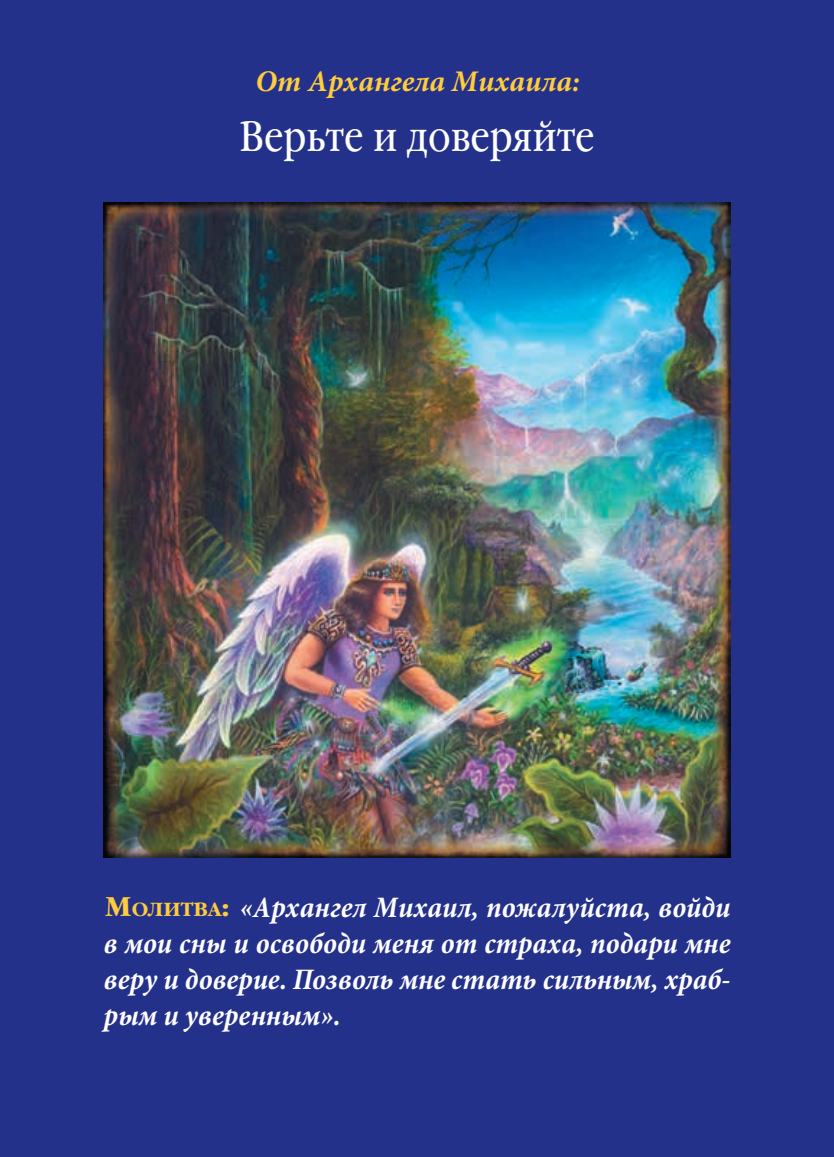
<style>
.page{position:relative;width:834px;height:1157px;background:#fff}
.page>*{position:absolute;margin:0;border:0;box-sizing:border-box;transform-origin:0 0}
.t1{font:42px "Garamond Narrow Book ITC";color:#fff}
.t2{font:italic 700 condensed 30px/36px "Minion Pro";color:#fff;text-align:justify}
.t3{font:italic 700 30px "Minion Pro";color:#fecc3c}
.s1{font-family:"Garamond Bold ITC";font-weight:400;font-style:normal;font-stretch:normal;font-size:27px;color:#fecc3c}
.s2{font-family:"Garamond Bold ITC";font-weight:400;font-style:normal;font-stretch:normal;font-size:18.9px;color:#fecc3c}
</style>
<div class="page">
<div style="left:0;top:0;width:833px;height:1157px;background:#24318b"></div>
<img style="left:104px;top:203px;width:626px;height:654px">
<p class="t3" style="left:255px;top:70px;width:325px">От Архангела Михаила:</p>
<p class="t1" style="left:239px;top:121px;width:357px">Верьте и доверяйте</p>
<p class="t2" style="left:104px;top:892px;width:628px"><span class="s1">М</span><span class="s2">олитва</span><span class="s1">:</span> «Архангел Михаил, пожалуйста, войди в мои сны и освободи меня от страха, подари мне веру и доверие. Позволь мне стать сильным, храб&shy;рым и уверенным».</p>
</div>
